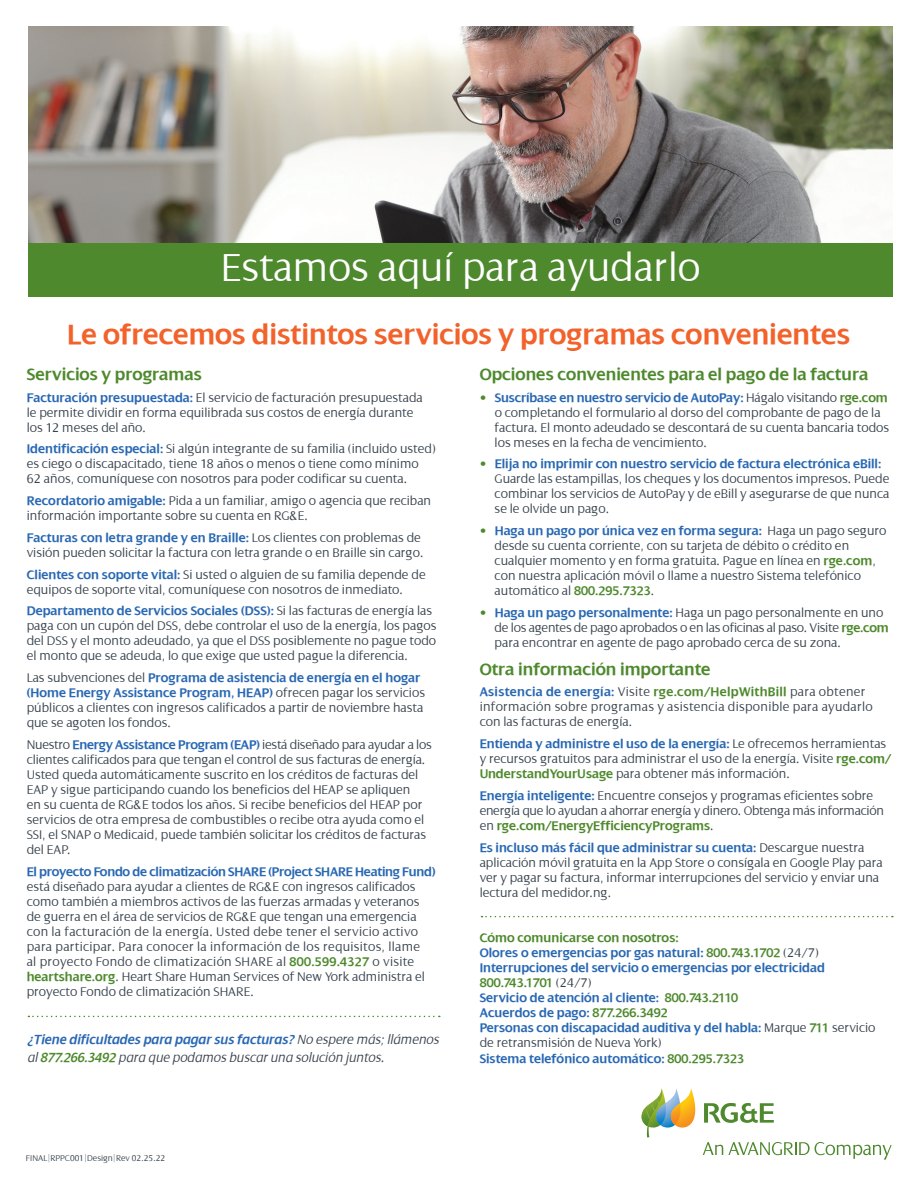
<style>
.page{position:relative;width:918px;height:1188px;background:#fff}
.page>*{position:absolute;margin:0;border:0;box-sizing:border-box;transform-origin:0 0}
.Text{font:300 42px "Dialog";color:#fff}
.Subhead{font:600 30px "Dialog";color:#f2622a}
.Subhead_2{font:600 18px "Dialog";color:#4e892d}
.Text-2{font:600 18px "Dialog";color:#4e892d}
.Text-3{font:italic 300 14.25px/18.8px "Dialog";color:#37424d}
.Text-4{font:300 13.5px/15px "Dialog";color:#37424d}
.Text-5{font:600 13.5px/15px "Dialog";color:#2968b3}
.Text-6{font:300 13.5px/15px "Dialog";letter-spacing:-.02em;color:#37424d}
.Text-7{font:300 13.5px/15px "Dialog";letter-spacing:.02em;color:#37424d}
.Subhead_2-2{font:600 13.5px "Dialog";color:#4e892d}
.Text-8{font:300 9px "Dialog";color:#37424d}
.s1{font-weight:600;color:#2968b3}
.s2{font-weight:600;color:#4e892d}
.s3{color:#4e892d}
.s4{font-weight:300;color:#37424d}
</style>
<div class="page">
<svg style="left:642px;top:1088px;width:250px;height:72px"></svg>
<div style="left:29px;top:243px;width:864px;height:54px;background:#4e892d"></div>
<img style="left:29px;top:27px;width:864px;height:216px">
<svg style="left:481px;top:916px;width:412px;height:1px"></svg>
<svg style="left:28px;top:1016px;width:412px;height:1px"></svg>
<p class="Text" style="left:221px;top:244px;width:481px">Estamos aquí para ayudarlo</p>
<p class="Subhead" style="left:67px;top:318px;width:784px">Le ofrecemos distintos servicios y programas convenientes</p>
<p class="Subhead_2" style="left:27px;top:364px;width:177px">Servicios y programas</p>
<p class="Text-4" style="left:27px;top:390px;width:398px"><span class="s1">Facturación presupuestada:</span> El servicio de facturación presupuestada le permite dividir en forma equilibrada sus costos de energía durante los 12 meses del año.</p>
<p class="Text-4" style="left:27px;top:442px;width:411px"><span class="s1">Identificación especial:</span> Si algún integrante de su familia (incluido usted) es ciego o discapacitado, tiene 18 años o menos o tiene como mínimo<br>62 años, comuníquese con nosotros para poder codificar su cuenta.</p>
<p class="Text-4" style="left:27px;top:493px;width:406px"><span class="s1">Recordatorio amigable:</span> Pida a un familiar, amigo o agencia que reciban información importante sobre su cuenta en RG&amp;E.</p>
<p class="Text-4" style="left:27px;top:530px;width:398px"><span class="s1">Facturas con letra grande y en Braille:</span> Los clientes con problemas de visión pueden solicitar la factura con letra grande o en Braille sin cargo.</p>
<p class="Text-4" style="left:27px;top:567px;width:401px"><span class="s1">Clientes con soporte vital:</span> Si usted o alguien de su familia depende de equipos de soporte vital, comuníquese con nosotros de inmediato.</p>
<p class="Text-4" style="left:27px;top:604px;width:411px"><span class="s1">Departamento de Servicios Sociales (DSS):</span> Si las facturas de energía las paga con un cupón del DSS, debe controlar el uso de la energía, los pagos del DSS y el monto adeudado, ya que el DSS posiblemente no pague todo el monto que se adeuda, lo que exige que usted pague la diferencia.</p>
<p class="Text-4" style="left:27px;top:670px;width:400px">Las subvenciones del <span class="s1">Programa de asistencia de energía en el hogar (Home Energy Assistance Program, HEAP)</span> ofrecen pagar los servicios públicos a clientes con ingresos calificados a partir de noviembre hasta que se agoten los fondos.</p>
<p class="Text-4" style="left:27px;top:737px;width:407px">Nuestro <span class="s1">Energy Assistance Program (EAP)</span> iestá diseñado para ayudar a los clientes calificados para que tengan el control de sus facturas de energía.<br>Usted queda automáticamente suscrito en los créditos de facturas del EAP y sigue participando cuando los beneficios del HEAP se apliquen<br>en su cuenta de RG&amp;E todos los años. Si recibe beneficios del HEAP por servicios de otra empresa de combustibles o recibe otra ayuda como el SSI, el SNAP o Medicaid, puede también solicitar los créditos de facturas del EAP.</p>
<p class="Text-4" style="left:27px;top:864px;width:410px"><span class="s1">El proyecto Fondo de climatización SHARE (Project SHARE Heating Fund) </span>está diseñado para ayudar a clientes de RG&amp;E con ingresos calificados como también a miembros activos de las fuerzas armadas y veteranos de guerra en el área de servicios de RG&amp;E que tengan una emergencia con la facturación de la energía. Usted debe tener el servicio activo para participar. Para conocer la información de los requisitos, llame<br>al proyecto Fondo de climatización SHARE al <span class="s2">800.599.4327</span> o visite <span class="s2">heartshare.org</span>. Heart Share Human Services of New York administra el proyecto Fondo de climatización SHARE.</p>
<p class="Text-3" style="left:27px;top:1030px;width:413px"><span class="s1">¿Tiene dificultades para pagar sus facturas?</span> No espere más; llámenos al <span class="s2">877.266.3492</span> para que podamos buscar una solución juntos.</p>
<p class="Text-8" style="left:26px;top:1153px;width:141px">FINAL|RPPC001|Design|Rev 02.25.22</p>
<p class="Subhead_2" style="left:480px;top:364px;width:390px">Opciones convenientes para el pago de la factura</p>
<p class="Text-4" style="left:495px;top:390px;width:396px;text-indent:-15px"><span class="s3">•</span> <span class="s1">Suscríbase en nuestro servicio de AutoPay:</span> Hágalo visitando <span class="s2">rge.com </span>o completando el formulario al dorso del comprobante de pago de la factura. El monto adeudado se descontará de su cuenta bancaria todos los meses en la fecha de vencimiento.</p>
<p class="Text-4" style="left:495px;top:457px;width:396px;text-indent:-15px"><span class="s3">•</span> <span class="s1">Elija no imprimir con nuestro servicio de factura electrónica eBill:<br></span>Guarde las estampillas, los cheques y los documentos impresos. Puede combinar los servicios de AutoPay y de eBill y asegurarse de que nunca se le olvide un pago.</p>
<p class="Text-4" style="left:495px;top:523px;width:393px;text-indent:-15px"><span class="s3">•</span> <span class="s1">Haga un pago por única vez en forma segura:</span> Haga un pago seguro desde su cuenta corriente, con su tarjeta de débito o crédito en cualquier momento y en forma gratuita. Pague en línea en <span class="s2">rge.com</span>, con nuestra aplicación móvil o llame a nuestro Sistema telefónico automático al <span class="s2">800.295.7323</span>.</p>
<p class="Text-4" style="left:495px;top:605px;width:396px;text-indent:-15px"><span class="s3">•</span> <span class="s1">Haga un pago personalmente:</span> Haga un pago personalmente en uno de los agentes de pago aprobados o en las oficinas al paso. Visite <span class="s2">rge.com </span>para encontrar en agente de pago aprobado cerca de su zona.</p>
<p class="Text-2" style="left:480px;top:659px;width:232px">Otra información importante</p>
<p class="Text-7" style="left:480px;top:685px;width:395px"><span class="s1">Asistencia de energía:</span> Visite <span class="s2">rge.com/HelpWithBill</span> para obtener información sobre programas y asistencia disponible para ayudarlo con las facturas de energía.</p>
<p class="Text-4" style="left:480px;top:736px;width:413px"><span class="s1">Entienda y administre el uso de la energía:</span> Le ofrecemos herramientas y recursos gratuitos para administrar el uso de la energía. Visite <span class="s2">rge.com/<br>UnderstandYourUsage</span> para obtener más información.</p>
<p class="Text-6" style="left:480px;top:788px;width:406px"><span class="s1">Energía inteligente:</span> Encuentre consejos y programas eficientes sobre energía que lo ayudan a ahorrar energía y dinero. Obtenga más información en <span class="s2">rge.com/EnergyEfficiencyPrograms</span>.</p>
<p class="Text-4" style="left:480px;top:840px;width:405px"><span class="s1">Es incluso más fácil que administrar su cuenta:</span> Descargue nuestra aplicación móvil gratuita en la App Store o consígala en Google Play para ver y pagar su factura, informar interrupciones del servicio y enviar una lectura del medidor.ng.</p>
<p class="Subhead_2-2" style="left:480px;top:931px;width:201px">Cómo comunicarse con nosotros:</p>
<p class="Text-5" style="left:480px;top:946px;width:341px">Olores o emergencias por gas natural: <span class="s3">800.743.1702</span> <span class="s4">(24/7)</span></p>
<p class="Text-5" style="left:480px;top:961px;width:347px">Interrupciones del servicio o emergencias por electricidad<br><span class="s3">800.743.1701</span> <span class="s4">(24/7)</span></p>
<p class="Text-5" style="left:480px;top:991px;width:260px">Servicio de atención al cliente: <span class="s3">800.743.2110</span></p>
<p class="Text-5" style="left:480px;top:1006px;width:190px">Acuerdos de pago: <span class="s3">877.266.3492</span></p>
<p class="Text-5" style="left:480px;top:1021px;width:397px">Personas con discapacidad auditiva y del habla: <span class="s4">Marque</span> <span class="s3">711</span> <span class="s4">servicio de retransmisión de Nueva York)</span></p>
<p class="Text-5" style="left:480px;top:1051px;width:266px">Sistema telefónico automático: <span class="s3">800.295.7323</span></p>
</div>
